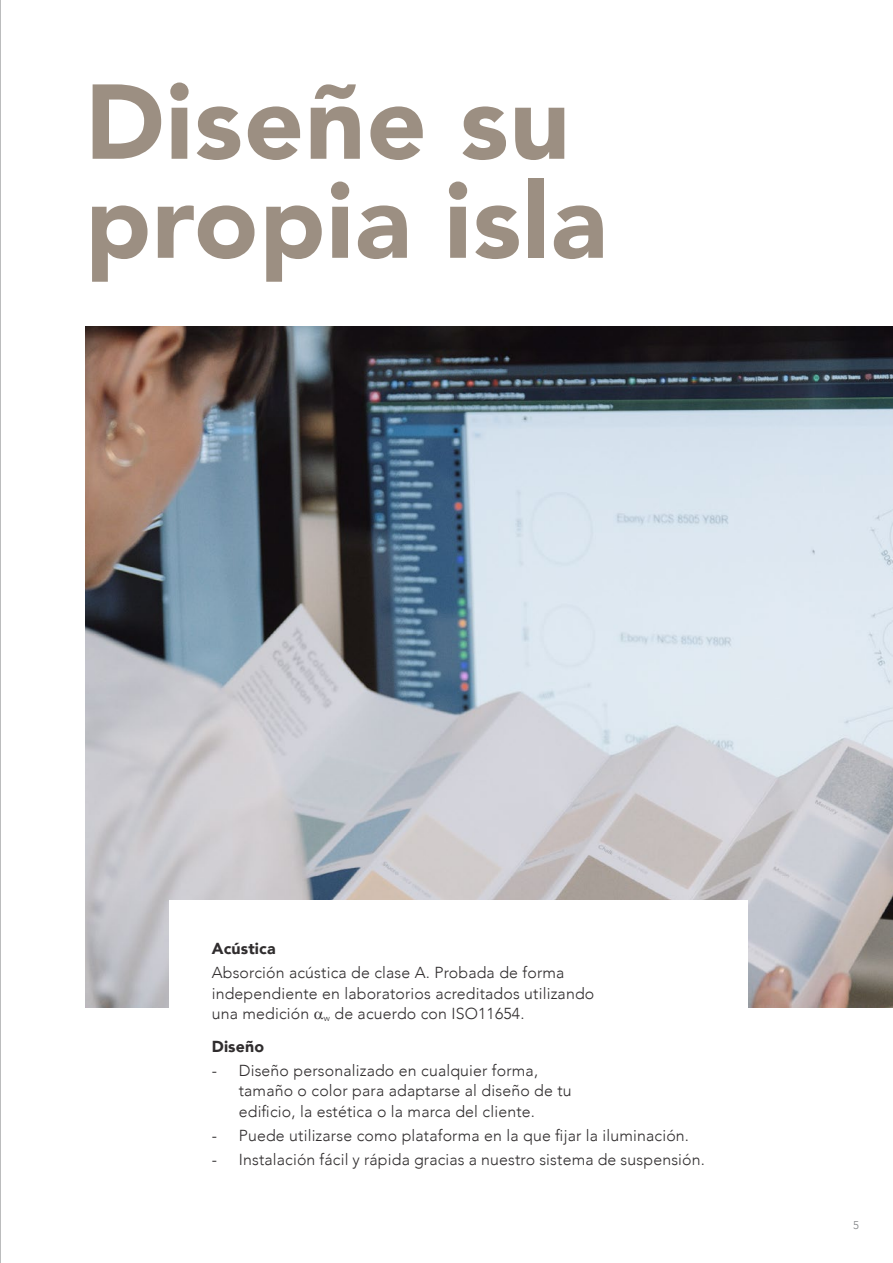
<style>
.page{position:relative;width:893px;height:1263px;background:#fff}
.page>*{position:absolute;margin:0;border:0;box-sizing:border-box;transform-origin:0 0}
.t1{font:900 105px/99px "Avenir";letter-spacing:.01em;color:#9c8f82}
.t2{font:300 15.9px/20.1px "Avenir";letter-spacing:.01em;color:#302d2e}
.t3{font:900 15.9px "Avenir";letter-spacing:.01em;color:#302d2e}
.t4{font:300 11.25px "Avenir";color:#808285}
.s1{color:#fff}
</style>
<div class="page">
<img style="left:85px;top:327px;width:808px;height:681px">
<div style="left:169px;top:900px;width:578px;height:308px;background:#fff"></div>
<hr style="left:0;top:0;width:1px;height:1263px;background:#808285">
<h1 class="t1" style="left:85px;top:70px;width:524px">Diseñe su propia isla</h1>
<p class="t3" style="left:212px;top:935px;width:65px">Acústica</p>
<p class="t2" style="left:212px;top:963px;width:384px">Absorción acústica de clase A. Probada de forma independiente en laboratorios acreditados utilizando una medición <sub>w</sub> de acuerdo con ISO11654.<span class="s1">.</span></p>
<p class="t3" style="left:212px;top:1033px;width:54px">Diseño</p>
<p class="t2" style="left:239px;top:1061px;width:334px;text-indent:-27px">- Diseño personalizado en cualquier forma, tamaño o color para adaptarse al diseño de tu edificio, la estética o la marca del cliente.</p>
<p class="t2" style="left:212px;top:1125px;width:479px">- Puede utilizarse como plataforma en la que fijar la iluminación.</p>
<p class="t2" style="left:212px;top:1150px;width:495px">- Instalación fácil y rápida gracias a nuestro sistema de suspensión.</p>
<p class="t4" style="left:853px;top:1218px;width:7px">5</p>
</div>
